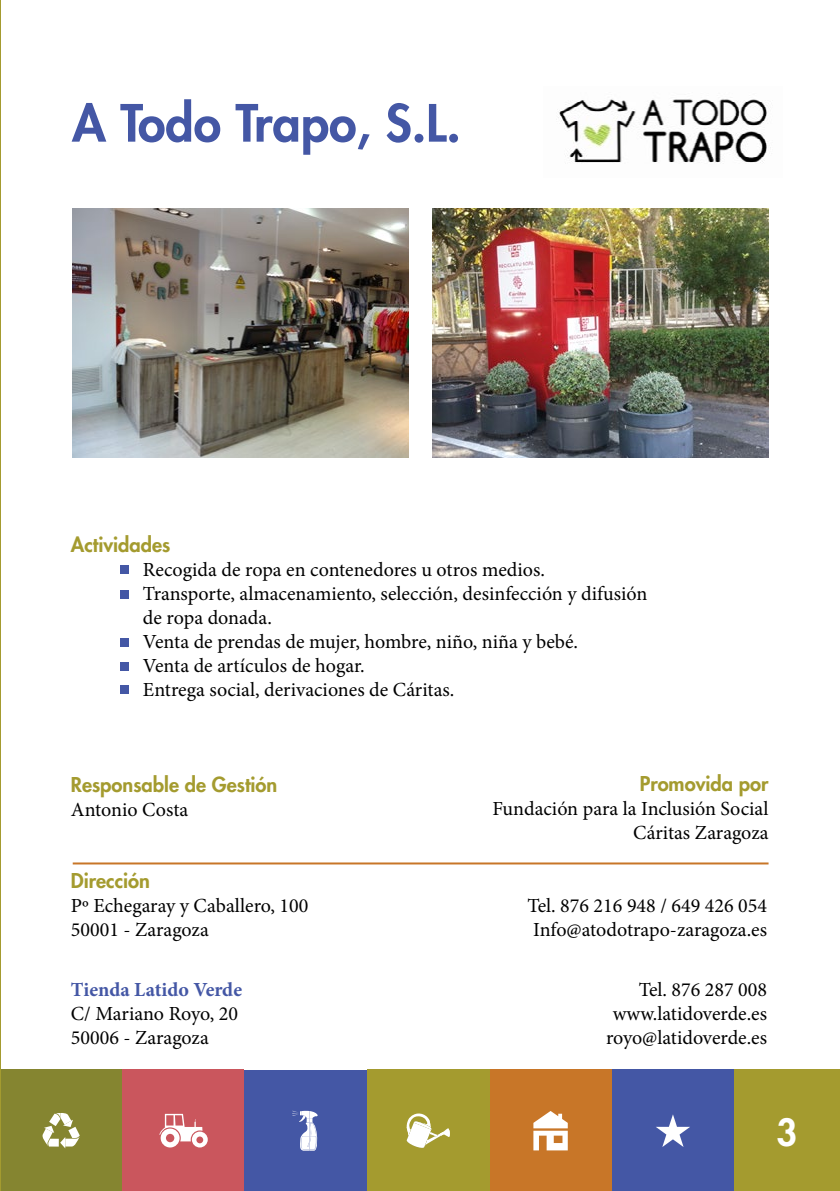
<style>
.page{position:relative;width:840px;height:1191px;background:#fff}
.page>*{position:absolute;margin:0;border:0;box-sizing:border-box;transform-origin:0 0}
.t1{font:800 50px "Futura";color:#4457a5}
.t2{font:800 36px "Futura";color:#fff}
.t3{font:20px/24px "Minion Pro";color:#000}
.t4{font:800 20px "Futura";color:#a49b2f}
.t5{font:700 20px "Minion Pro";color:#4457a5}
</style>
<div class="page">
<div style="left:611px;top:1069px;width:122px;height:122px;background:#4457a5"></div>
<div style="left:489px;top:1069px;width:122px;height:122px;background:#c87628"></div>
<div style="left:0;top:1069px;width:122px;height:122px;background:#858530"></div>
<div style="left:122px;top:1069px;width:122px;height:122px;background:#ca565d"></div>
<div style="left:367px;top:1069px;width:122px;height:122px;background:#a49b2f"></div>
<svg style="left:406px;top:1113px;width:43px;height:35px"></svg>
<svg style="left:42px;top:1113px;width:38px;height:35px"></svg>
<svg style="left:159px;top:1113px;width:49px;height:34px"></svg>
<svg style="left:533px;top:1111px;width:34px;height:39px"></svg>
<div style="left:244px;top:1069px;width:123px;height:122px;background:#4457a5"></div>
<svg style="left:292px;top:1110px;width:26px;height:40px"></svg>
<svg style="left:656px;top:1114px;width:33px;height:33px"></svg>
<div style="left:733px;top:1069px;width:106px;height:122px;background:#a49b2f"></div>
<img style="left:432px;top:208px;width:336px;height:250px">
<img style="left:556px;top:99px;width:215px;height:64px">
<img style="left:72px;top:208px;width:336px;height:250px">
<div style="left:120px;top:565px;width:8px;height:9px;background:#4457a5"></div>
<div style="left:120px;top:590px;width:8px;height:8px;background:#4457a5"></div>
<div style="left:120px;top:638px;width:8px;height:8px;background:#4457a5"></div>
<div style="left:120px;top:662px;width:8px;height:8px;background:#4457a5"></div>
<div style="left:120px;top:685px;width:8px;height:8px;background:#4457a5"></div>
<hr style="left:73px;top:862px;width:695px;height:2px;background:#c87628">
<h1 class="t1" style="left:72px;top:92px;width:390px">A Todo Trapo, S.L.</h1>
<p class="t4" style="left:71px;top:531px;width:101px">Actividades</p>
<p class="t3" style="left:143px;top:557px;width:505px">Recogida de ropa en contenedores u otros medios.<br>Transporte, almacenamiento, selección, desinfección y difusión de ropa donada.<br>Venta de prendas de mujer, hombre, niño, niña y bebé.<br>Venta de artículos de hogar.<br>Entrega social, derivaciones de Cáritas.</p>
<p class="t4" style="left:71px;top:771px;width:208px">Responsable de Gestión</p>
<p class="t3" style="left:71px;top:797px;width:119px">Antonio Costa</p>
<p class="t4" style="left:71px;top:867px;width:80px">Dirección</p>
<p class="t3" style="left:71px;top:893px;width:239px">Pº Echegaray y Caballero, 100<br>50001 - Zaragoza</p>
<p class="t5" style="left:71px;top:975px;width:173px">Tienda Latido Verde</p>
<p class="t3" style="left:71px;top:1001px;width:168px">C/ Mariano Royo, 20<br>50006 - Zaragoza</p>
<p class="t4" style="left:639px;top:771px;width:130px">Promovida por</p>
<p class="t3" style="left:492px;top:796px;width:277px;text-align:right">Fundación para la Inclusión Social<br>Cáritas Zaragoza</p>
<p class="t3" style="left:527px;top:893px;width:241px">Tel. 876 216 948 / 649 426 054<br>Info@atodotrapo-zaragoza.es</p>
<p class="t3" style="left:605px;top:977px;width:162px;text-align:right">Tel. 876 287 008 www.latidoverde.es royo@latidoverde.es</p>
<h2 class="t2" style="left:776px;top:1109px;width:22px">3</h2>
</div>
